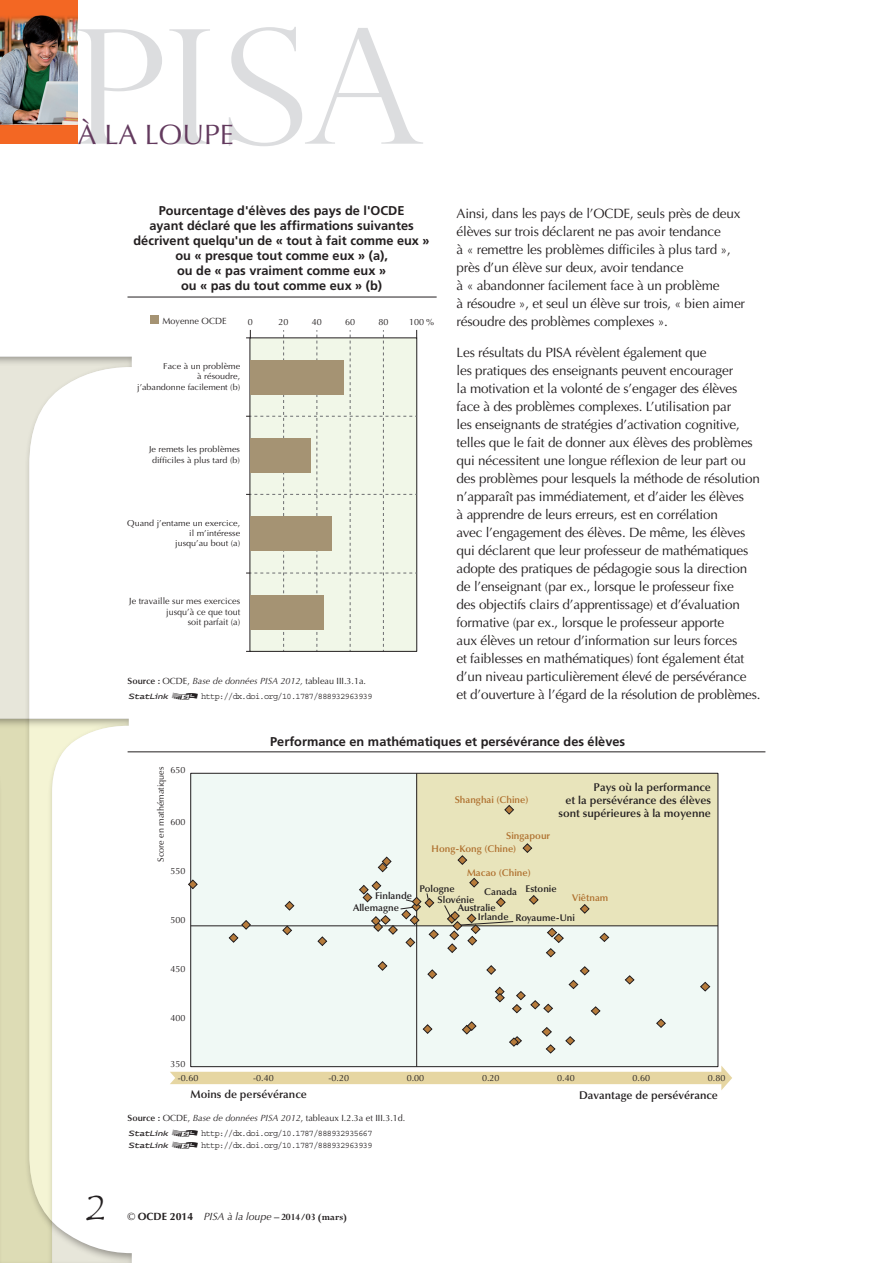
<style>
.page{position:relative;width:893px;height:1263px;background:#fff}
.page>*{position:absolute;margin:0;border:0;box-sizing:border-box;transform-origin:0 0}
.t1{font:36px "Tempus Sans ITC";color:#231f20}
.t2{font:28.05px "Optima LT Std";color:#633a5e}
.t3{font:13.5px/18px "Optima LT Std";letter-spacing:-.015em;color:#231f20}
.t4{font:700 12.75px/15px "Frutiger LT Std";color:#231f20;text-align:center}
.t5{font:600 11.25px/12.8px "Optima LT Std";color:#231f20;text-align:right}
.t6{font:700 10.5px "Perpetua Std";color:#231f20}
.t7{font:10.5px "Stat Link";color:#231f20}
.t8{font:600 9.75px/12px "Optima LT Std";color:#231f20}
.t9{font:600 9.75px "Optima LT Std";color:#af702e}
.t10{font:9px/10.8px "Optima LT Std";color:#231f20;text-align:right}
.t11{font:9px "Courier Std";letter-spacing:-.075em;color:#231f20;scale:.95 1}
.t12{font:italic 9px "Optima LT Std";color:#231f20}
.t13{font:9px "Stat Link";color:#231f20}
.t14{font:8.55px/10.2px "Optima LT Std";color:#231f20;text-align:right;scale:1.05 1}
.s1{font-weight:600;font-style:normal}
.s2{font-style:normal}
.s3{font-weight:600}
.s4{font-style:italic}
.s5{font-family:"Stat Link"}
.s6{font-family:"Stat Link";font-size:10.5px}
.s7{font-family:"Optima LT Std";font-weight:400}
.s8{font-family:"Optima LT Std"}
.s9{font-family:"Optima LT Std";font-weight:400;font-style:italic}
</style>
<div class="page">
<svg style="left:78px;top:27px;width:345px;height:119px"></svg>
<img style="left:0;top:0;width:78px;height:144px">
<div style="left:0;top:355px;width:132px;height:908px;background:#231f20;opacity:.4"></div>
<div style="left:0;top:717px;width:129px;height:546px;background:#231f20;opacity:.4"></div>
<hr style="left:127px;top:297px;width:310px;height:1px;background:#231f20">
<svg style="left:246px;top:330px;width:171px;height:322px;background:#dddecd"></svg>
<div style="left:150px;top:316px;width:9px;height:8px;background:#a59373"></div>
<div style="left:191px;top:773px;width:527px;height:294px;background:#f0f9f5"></div>
<div style="left:416px;top:773px;width:302px;height:153px;background:#e8e4bb"></div>
<hr style="left:416px;top:773px;width:1px;height:294px;background:#231f20">
<hr style="left:191px;top:925px;width:527px;height:1px;background:#231f20">
<svg style="left:170px;top:1065px;width:562px;height:25px"></svg>
<hr style="left:128px;top:751px;width:637px;height:1px;background:#231f20">
<svg style="left:580px;top:904px;width:9px;height:10px"></svg>
<svg style="left:523px;top:843px;width:9px;height:10px"></svg>
<svg style="left:504px;top:805px;width:10px;height:9px"></svg>
<svg style="left:486px;top:965px;width:10px;height:10px"></svg>
<svg style="left:600px;top:933px;width:9px;height:9px"></svg>
<svg style="left:427px;top:969px;width:10px;height:10px"></svg>
<svg style="left:546px;top:1044px;width:9px;height:9px"></svg>
<svg style="left:495px;top:987px;width:10px;height:15px"></svg>
<svg style="left:700px;top:982px;width:10px;height:9px"></svg>
<svg style="left:542px;top:1027px;width:10px;height:10px"></svg>
<svg style="left:509px;top:1036px;width:13px;height:11px"></svg>
<svg style="left:458px;top:855px;width:9px;height:10px"></svg>
<svg style="left:591px;top:1006px;width:9px;height:9px"></svg>
<svg style="left:565px;top:1036px;width:10px;height:9px"></svg>
<svg style="left:625px;top:975px;width:9px;height:9px"></svg>
<svg style="left:462px;top:1021px;width:14px;height:13px"></svg>
<svg style="left:423px;top:1024px;width:9px;height:10px"></svg>
<svg style="left:656px;top:1019px;width:10px;height:9px"></svg>
<svg style="left:569px;top:966px;width:20px;height:23px"></svg>
<svg style="left:318px;top:936px;width:9px;height:10px"></svg>
<svg style="left:282px;top:925px;width:10px;height:10px"></svg>
<svg style="left:378px;top:857px;width:13px;height:15px"></svg>
<svg style="left:188px;top:879px;width:10px;height:10px"></svg>
<svg style="left:546px;top:928px;width:18px;height:29px"></svg>
<svg style="left:378px;top:961px;width:9px;height:10px"></svg>
<svg style="left:229px;top:920px;width:22px;height:23px"></svg>
<svg style="left:529px;top:895px;width:9px;height:10px"></svg>
<svg style="left:512px;top:991px;width:41px;height:22px"></svg>
<svg style="left:285px;top:901px;width:9px;height:9px"></svg>
<svg style="left:359px;top:878px;width:155px;height:75px"></svg>
<h2 class="t2" style="left:78px;top:118px;width:158px">À la loupe</h2>
<p class="t4" style="left:134px;top:204px;width:298px">Pourcentage d'élèves des pays de l'OCDE<br>ayant déclaré que les affirmations suivantes décrivent quelqu'un de « tout à fait comme eux » ou « presque tout comme eux » (a),<br>ou de « pas vraiment comme eux »<br>ou « pas du tout comme eux » (b)</p>
<p class="t10" style="left:163px;top:315px;width:66px">Moyenne OCDE</p>
<p class="t10" style="left:248px;top:317px;width:7px">0</p>
<p class="t10" style="left:279px;top:317px;width:12px">20</p>
<p class="t10" style="left:312px;top:317px;width:12px">40</p>
<p class="t10" style="left:345px;top:317px;width:12px">60</p>
<p class="t10" style="left:378px;top:317px;width:12px">80</p>
<p class="t10" style="left:409px;top:317px;width:26px">100 %</p>
<p class="t14" style="left:137px;top:361px;width:100px">Face à un problème<br>à résoudre,<br>j’abandonne facilement (b)</p>
<p class="t14" style="left:149px;top:444px;width:88px;text-align:center">Je remets les problèmes difficiles à plus tard (b)</p>
<p class="t14" style="left:127px;top:518px;width:109px">Quand j’entame un exercice, il m’intéresse<br>jusqu’au bout (a)</p>
<p class="t10" style="left:129px;top:595px;width:113px">Je travaille sur mes exercices jusqu’à ce que tout<br>soit parfait (a)</p>
<p class="t12" style="left:128px;top:676px;width:240px"><span class="s1">Source :</span> <span class="s2">OCDE,</span> Base de données PISA 2012, <span class="s2">tableau III.3.1a.</span></p>
<p class="t13" style="left:128px;top:693px;width:43px">1</p>
<p class="t7" style="left:169px;top:692px;width:34px">2</p>
<p class="t11" style="left:201px;top:691px;width:182px">http://dx.doi.org/10.1787/888932963939</p>
<p class="t3" style="left:457px;top:205px;width:290px">Ainsi, dans les pays de l’OCDE, seuls près de deux élèves sur trois déclarent ne pas avoir tendance<br>à « remettre les problèmes difficiles à plus tard », près d’un élève sur deux, avoir tendance<br>à « abandonner facilement face à un problème<br>à résoudre », et seul un élève sur trois, « bien aimer résoudre des problèmes complexes ».</p>
<p class="t3" style="left:457px;top:344px;width:306px">Les résultats du PISA révèlent également que<br>les pratiques des enseignants peuvent encourager<br>la motivation et la volonté de s’engager des élèves face à des problèmes complexes. L’utilisation par<br>les enseignants de stratégies d’activation cognitive, telles que le fait de donner aux élèves des problèmes qui nécessitent une longue réflexion de leur part ou des problèmes pour lesquels la méthode de résolution n’apparaît pas immédiatement, et d’aider les élèves<br>à apprendre de leurs erreurs, est en corrélation<br>avec l’engagement des élèves. De même, les élèves qui déclarent que leur professeur de mathématiques adopte des pratiques de pédagogie sous la direction de l’enseignant (par ex., lorsque le professeur fixe<br>des objectifs clairs d’apprentissage) et d’évaluation formative (par ex., lorsque le professeur apporte<br>aux élèves un retour d’information sur leurs forces<br>et faiblesses en mathématiques) font également état d’un niveau particulièrement élevé de persévérance<br>et d’ouverture à l’égard de la résolution de problèmes.</p>
<p class="t10" style="left:156px;top:862px;width:97px;rotate:-90deg">Score en mathématiques</p>
<p class="t10" style="left:170px;top:765px;width:17px">650</p>
<p class="t10" style="left:170px;top:817px;width:17px">600</p>
<p class="t10" style="left:170px;top:866px;width:17px">550</p>
<p class="t10" style="left:170px;top:915px;width:17px">500</p>
<p class="t10" style="left:170px;top:964px;width:17px">450</p>
<p class="t10" style="left:170px;top:1012px;width:17px">400</p>
<p class="t10" style="left:170px;top:1058px;width:17px">350</p>
<p class="t4" style="left:270px;top:734px;width:356px">Performance en mathématiques et persévérance des élèves</p>
<p class="t5" style="left:558px;top:781px;width:154px">Pays où la performance<br>et la persévérance des élèves sont supérieures à la moyenne</p>
<p class="t9" style="left:455px;top:794px;width:75px">Shanghai (Chine)</p>
<p class="t9" style="left:506px;top:830px;width:46px">Singapour</p>
<p class="t8" style="left:353px;top:889px;width:60px;text-indent:22px">Finlande<br>Allemagne</p>
<p class="t9" style="left:432px;top:843px;width:86px">Hong-Kong (Chine)</p>
<p class="t9" style="left:467px;top:867px;width:65px">Macao (Chine)</p>
<p class="t8" style="left:438px;top:883px;width:38px;line-height:11.6px;text-indent:-18px">Pologne<br>Slovénie</p>
<p class="t8" style="left:484px;top:883px;width:74px">Canada Estonie</p>
<p class="t9" style="left:572px;top:892px;width:38px">Viêtnam</p>
<p class="t8" style="left:458px;top:902px;width:39px">Australie</p>
<p class="t8" style="left:478px;top:911px;width:32px">Irlande</p>
<p class="t8" style="left:515px;top:912px;width:61px">Royaume-Uni</p>
<p class="t10" style="left:178px;top:1072px;width:22px">-0.60</p>
<p class="t10" style="left:253px;top:1072px;width:22px">-0.40</p>
<p class="t10" style="left:329px;top:1072px;width:22px">-0.20</p>
<p class="t10" style="left:407px;top:1072px;width:19px">0.00</p>
<p class="t10" style="left:482px;top:1072px;width:19px">0.20</p>
<p class="t10" style="left:557px;top:1072px;width:19px">0.40</p>
<p class="t10" style="left:633px;top:1072px;width:19px">0.60</p>
<p class="t10" style="left:708px;top:1072px;width:19px">0.80</p>
<p class="t5" style="left:191px;top:1088px;width:118px">Moins de persévérance</p>
<p class="t5" style="left:579px;top:1088px;width:140px">Davantage de persévérance</p>
<h1 class="t1" style="left:86px;top:1186px;width:22px">2</h1>
<p class="t10" style="left:128px;top:1113px;width:279px"><span class="s3">Source :</span> OCDE, <span class="s4">Base de données PISA 2012</span>, tableaux I.2.3a et III.3.1d.</p>
<p class="t13" style="left:128px;top:1130px;width:43px">1</p>
<p class="t7" style="left:169px;top:1129px;width:34px">2</p>
<p class="t11" style="left:128px;top:1141px;width:259px"><span class="s5">1</span><span class="s6">2</span>http://dx.doi.org/10.1787/888932963939</p>
<p class="t11" style="left:201px;top:1128px;width:182px">http://dx.doi.org/10.1787/888932935667</p>
<p class="t6" style="left:128px;top:1212px;width:221px"><span class="s7">©</span> <span class="s8">OCDE 2014</span> <span class="s9">PISA à la loupe</span> – 2014/03 (mars)</p>
</div>
